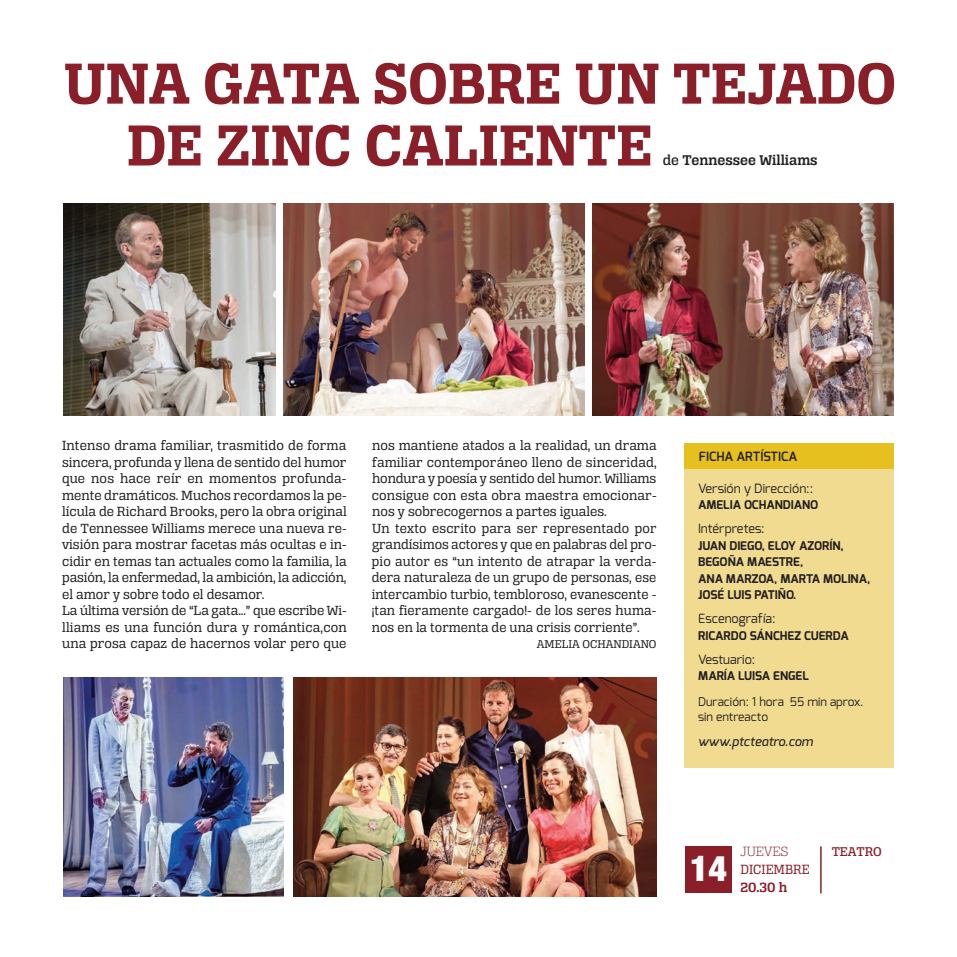
<style>
.page{position:relative;width:957px;height:957px;background:#fff}
.page>*{position:absolute;margin:0;border:0;box-sizing:border-box;transform-origin:0 0}
.t1{font:61.5px/61.8px "Alianza Slab 700";color:#8a1f29}
.t2{font:900 condensed 35.55px "Helvetica Neue";color:#fff}
.t3{font:15px "Alianza Slab 600";color:#231f20}
.t4{font:14.25px "Alianza Slab 400";color:#8a1f29;scale:.95 1}
.t5{font:14.25px "Alianza Slab 200";color:#8a1f29}
.t6{font:14.25px "Alianza Slab 600";color:#8a1f29}
.t7{font:14.1px/16.5px "Alianza Slab 400";color:#231f20}
.t8{font:13.5px "Alianza Slab 500";color:#8a1f29}
.t9{font:12.75px "Exo";color:#231f20}
.t10{font:italic 500 12.75px "Exo";color:#231f20}
.t11{font:600 12.75px "Exo";color:#231f20}
.t12{font:700 12px/16.5px "Exo";color:#231f20}
.t13{font:12px/15px "Exo";color:#231f20}
.t14{font:12px "Alianza Slab 400";color:#231f20}
.s1{font-family:"Alianza Slab 500"}
</style>
<div class="page">
<hr style="left:820px;top:846px;width:1px;height:47px;background:#8a1f29">
<div style="left:684px;top:443px;width:209px;height:324px;background:#f0db91"></div>
<div style="left:684px;top:443px;width:209px;height:25px;background:#e6c01e"></div>
<div style="left:684px;top:846px;width:47px;height:47px;background:#8a1f29"></div>
<img style="left:593px;top:203px;width:300px;height:213px">
<img style="left:63px;top:203px;width:212px;height:213px">
<img style="left:284px;top:203px;width:300px;height:213px">
<img style="left:294px;top:677px;width:362px;height:218px">
<img style="left:63px;top:677px;width:221px;height:218px">
<h1 class="t1" style="left:127px;top:59px;width:770px;text-indent:-63px">UNA GATA SOBRE UN TEJADO<br>DE ZINC CALIENTE</h1>
<p class="t3" style="left:662px;top:156px;width:156px"><span class="s1">de</span> Tennessee Williams</p>
<p class="t7" style="left:62px;top:438px;width:286px">Intenso drama familiar, trasmitido de forma sincera, profunda y llena de sentido del humor que nos hace reír en momentos profunda&shy;mente dramáticos. Muchos recordamos la pe&shy;lícula de Richard Brooks, pero la obra original de Tennessee Williams merece una nueva re&shy;visión para mostrar facetas más ocultas e in&shy;cidir en temas tan actuales como la familia, la pasión, la enfermedad, la ambición, la adicción, el amor y sobre todo el desamor.<br>La última versión de “La gata...” que escribe Wi&shy;lliams es una función dura y romántica,con una prosa capaz de hacernos volar pero que</p>
<p class="t7" style="left:372px;top:438px;width:286px">nos mantiene atados a la realidad, un drama familiar contemporáneo lleno de sinceridad, hondura y poesía y sentido del humor. Williams consigue con esta obra maestra emocionar&shy;nos y sobrecogernos a partes iguales.<br>Un texto escrito para ser representado por grandísimos actores y que en palabras del pro&shy;pio autor es “un intento de atrapar la verda&shy;dera naturaleza de un grupo de personas, ese intercambio turbio, tembloroso, evanescente - ¡tan fieramente cargado!- de los seres huma&shy;nos en la tormenta de una crisis corriente”.</p>
<p class="t14" style="left:536px;top:640px;width:121px">AMELIA OCHANDIANO</p>
<p class="t11" style="left:698px;top:451px;width:100px">FICHA ARTÍSTICA</p>
<p class="t9" style="left:698px;top:480px;width:116px">Versión y Dirección::</p>
<p class="t12" style="left:698px;top:497px;width:122px">AMELIA OCHANDIANO</p>
<p class="t9" style="left:698px;top:521px;width:68px">Intérpretes:</p>
<p class="t12" style="left:698px;top:538px;width:173px">JUAN DIEGO, ELOY AZORÍN,<br>BEGOÑA MAESTRE,<br>ANA MARZOA, MARTA MOLINA,<br>JOSÉ LUIS PATIÑO.</p>
<p class="t9" style="left:698px;top:611px;width:79px">Escenografía:</p>
<p class="t12" style="left:698px;top:628px;width:152px">RICARDO SÁNCHEZ CUERDA</p>
<p class="t9" style="left:698px;top:651px;width:58px">Vestuario:</p>
<p class="t12" style="left:698px;top:668px;width:112px">MARÍA LUISA ENGEL</p>
<p class="t13" style="left:698px;top:694px;width:167px">Duración: 1 hora 55 min aprox. sin entreacto</p>
<p class="t10" style="left:698px;top:736px;width:116px">www.ptcteatro.com</p>
<h2 class="t2" style="left:690px;top:838px;width:38px">14</h2>
<p class="t5" style="left:740px;top:846px;width:50px">JUEVES</p>
<p class="t4" style="left:740px;top:864px;width:74px">DICIEMBRE</p>
<p class="t6" style="left:740px;top:882px;width:48px">20.30 h</p>
<p class="t8" style="left:831px;top:847px;width:52px">TEATRO</p>
</div>
